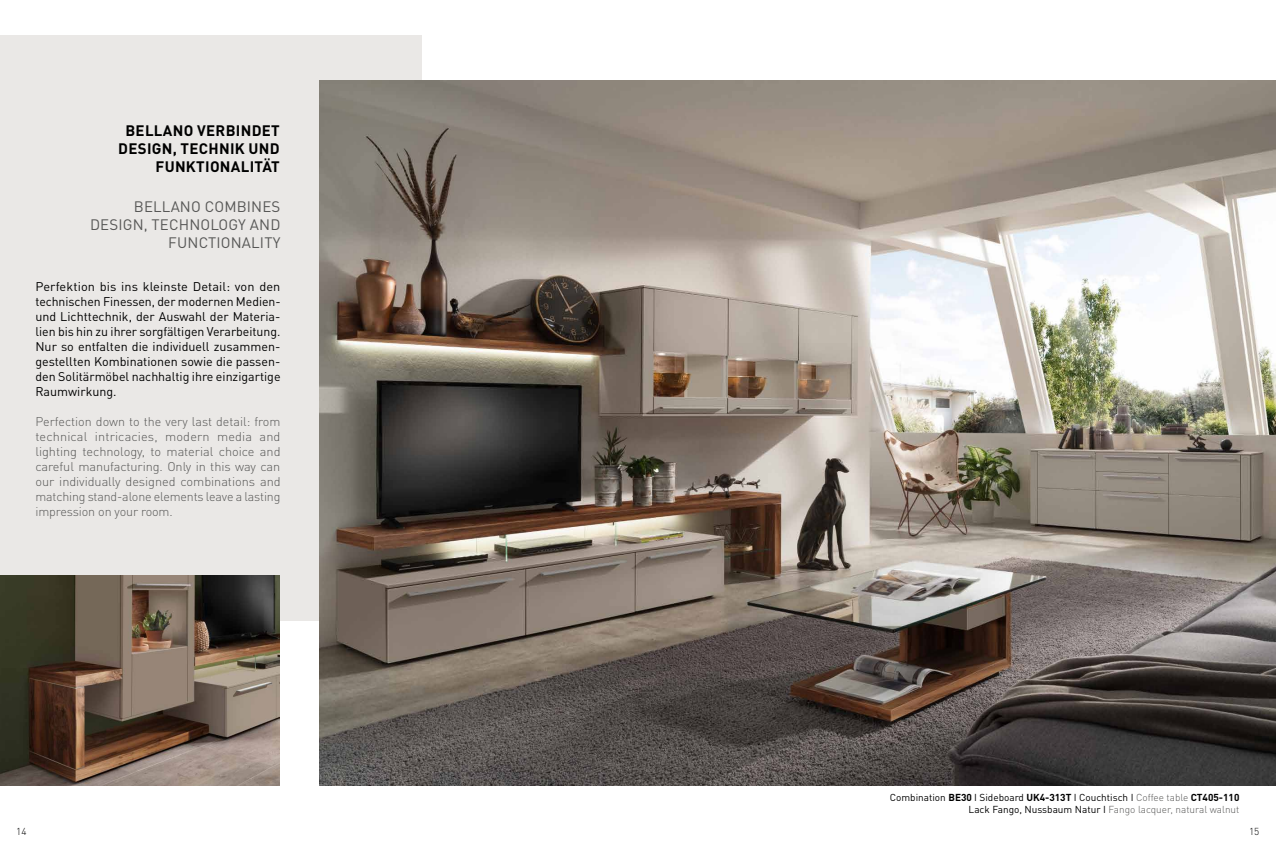
<style>
.page{position:relative;width:1276px;height:851px;background:#fff}
.page>*{position:absolute;margin:0;border:0;box-sizing:border-box;transform-origin:0 0}
.t1{font:15px/18px "DIN Pro";letter-spacing:.01em;color:#575756;text-align:right}
.t2{font:700 15px/18px "DIN Pro";letter-spacing:.02em;color:#000;text-align:right}
.t3{font:12.5px/15px "DIN Pro";color:#000;text-align:justify}
.t4{font:300 12.5px/15px "DIN Pro";letter-spacing:-.01em;color:#575756;text-align:justify}
.t5{font:10px/12px "DIN Pro";color:#000;text-align:right}
.t6{font:300 10px "DIN Pro";color:#000}
.s1{font-weight:700}
.s2{font-weight:300;color:#575756}
</style>
<div class="page">
<div style="left:0;top:35px;width:422px;height:585px;background:#eae8e6"></div>
<img style="left:0;top:575px;width:280px;height:210px">
<img style="left:319px;top:80px;width:957px;height:705px">
<p class="t2" style="left:118px;top:120px;width:163px">BELLANO VERBINDET<br>DESIGN, TECHNIK UND<br>FUNKTIONALITÄT</p>
<p class="t1" style="left:90px;top:197px;width:192px">BELLANO COMBINES<br>DESIGN, TECHNOLOGY AND<br>FUNCTIONALITY</p>
<p class="t3" style="left:35px;top:278px;width:247px">Perfektion bis ins kleinste Detail: von den technischen Finessen, der modernen Medien&shy;und Lichttechnik, der Auswahl der Materia&shy;lien bis hin zu ihrer sorgfältigen Verarbeitung.<br>Nur so entfalten die individuell zusammen&shy;gestellten Kombinationen sowie die passen&shy;den Solitärmöbel nachhaltig ihre einzigartige Raumwirkung.</p>
<p class="t4" style="left:35px;top:412px;width:247px">Perfection down to the very last detail: from technical intricacies, modern media and lighting technology, to material choice and careful manufacturing. Only in this way can our individually designed combinations and matching stand-alone elements leave a lasting impression on your room.</p>
<p class="t5" style="left:889px;top:791px;width:351px">Combination <span class="s1">BE30</span> I Sideboard <span class="s1">UK4-313T</span> I Couchtisch I <span class="s2">Coffee table</span> <span class="s1">CT405-110<br></span>Lack Fango, Nussbaum Natur I <span class="s2">Fango lacquer, natural walnut</span></p>
<p class="t6" style="left:16px;top:823px;width:12px">14</p>
<p class="t6" style="left:1249px;top:823px;width:12px">15</p>
</div>
